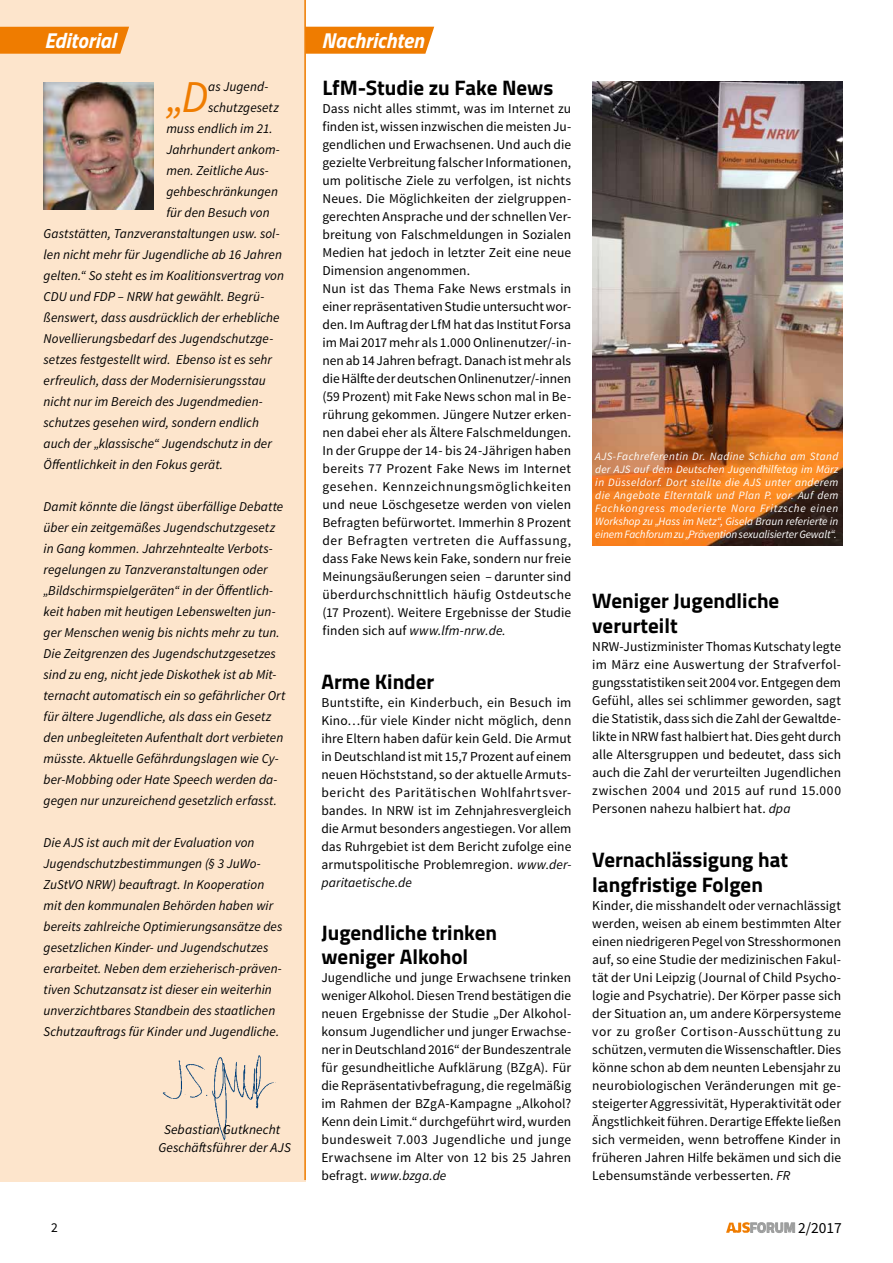
<style>
.page{position:relative;width:893px;height:1263px;background:#fff}
.page>*{position:absolute;margin:0;border:0;box-sizing:border-box;transform-origin:0 0}
.t1{font:italic 45.45px "Source Sans Pro";color:#ef7c00}
.t2{font:italic 700 21.6px "Titillium";letter-spacing:-.005em;color:#fff}
.t3{font:700 21px/24.8px "Titillium";color:#000}
.t4{font:15.45px "Source Sans Pro";color:#000}
.t5{font:13.5px/18px "Source Sans Pro";letter-spacing:.01em;color:#000;text-align:justify}
.t6{font:italic 13.5px/21px "Source Sans Pro";letter-spacing:.005em;color:#000}
.t7{font:italic 11.25px/13px "Source Sans Pro";letter-spacing:-.01em;color:#fff;text-align:justify}
.s1{font-style:italic}
.s2{font-family:"Titillium";font-weight:700;font-size:13.95px;color:#9c9d9d}
</style>
<div class="page">
<img style="left:592px;top:81px;width:250px;height:465px">
<div style="left:0;top:0;width:305px;height:1181px;background:#fde5cc"></div>
<img style="left:726px;top:1222px;width:24px;height:11px">
<svg style="left:750px;top:1222px;width:45px;height:11px"></svg>
<hr style="left:304px;top:0;width:2px;height:1180px;background:#ef7c00">
<svg style="left:0;top:27px;width:129px;height:27px;background:#ef8008"></svg>
<img style="left:162px;top:1055px;width:114px;height:86px">
<svg style="left:304px;top:27px;width:130px;height:27px;background:#ef810b"></svg>
<img style="left:44px;top:82px;width:110px;height:127px">
<h2 class="t2" style="left:44px;top:23px;width:73px">Editorial</h2>
<h2 class="t2" style="left:322px;top:23px;width:104px">Nachrichten</h2>
<h1 class="t1" style="left:166px;top:69px;width:43px">„D</h1>
<p class="t6" style="left:208px;top:76px;width:62px">as Jugend-</p>
<p class="t6" style="left:208px;top:97px;width:72px">schutzgesetz</p>
<p class="t6" style="left:166px;top:118px;width:108px">muss endlich im 21.</p>
<p class="t6" style="left:166px;top:139px;width:115px">Jahrhundert ankom-</p>
<p class="t6" style="left:166px;top:160px;width:104px">men. Zeitliche Aus-</p>
<p class="t6" style="left:166px;top:181px;width:113px">gehbeschränkungen</p>
<p class="t6" style="left:166px;top:202px;width:105px">für den Besuch von</p>
<p class="t6" style="left:44px;top:223px;width:238px">Gaststätten, Tanzveranstaltungen usw. sol-</p>
<p class="t6" style="left:44px;top:244px;width:240px">len nicht mehr für Jugendliche ab 16 Jahren</p>
<p class="t6" style="left:44px;top:265px;width:242px">gelten.“ So steht es im Koalitionsvertrag von</p>
<p class="t6" style="left:44px;top:286px;width:222px">CDU und FDP – NRW hat gewählt. Begrü-</p>
<p class="t6" style="left:44px;top:307px;width:238px">ßenswert, dass ausdrücklich der erhebliche</p>
<p class="t6" style="left:44px;top:328px;width:231px">Novellierungsbedarf des Jugendschutzge-</p>
<p class="t6" style="left:44px;top:349px;width:230px">setzes festgestellt wird. Ebenso ist es sehr</p>
<p class="t6" style="left:44px;top:370px;width:224px">erfreulich, dass der Modernisierungsstau</p>
<p class="t6" style="left:44px;top:391px;width:221px">nicht nur im Bereich des Jugendmedien-</p>
<p class="t6" style="left:44px;top:412px;width:217px">schutzes gesehen wird, sondern endlich</p>
<p class="t6" style="left:44px;top:433px;width:230px">auch der „klassische“ Jugendschutz in der</p>
<p class="t6" style="left:44px;top:454px;width:181px">Öffentlichkeit in den Fokus gerät.</p>
<p class="t6" style="left:44px;top:496px;width:243px">Damit könnte die längst überfällige Debatte über ein zeitgemäßes Jugendschutzgesetz in Gang kommen. Jahrzehntealte Verbots&shy;regelungen zu Tanzveranstaltungen oder „Bildschirmspielgeräten“ in der Öffentlich&shy;keit haben mit heutigen Lebenswelten jun&shy;ger Menschen wenig bis nichts mehr zu tun.<br>Die Zeitgrenzen des Jugendschutzgesetzes sind zu eng, nicht jede Diskothek ist ab Mit&shy;ternacht automatisch ein so gefährlicher Ort für ältere Jugendliche, als dass ein Gesetz den unbegleiteten Aufenthalt dort verbieten müsste. Aktuelle Gefährdungslagen wie Cy&shy;ber-Mobbing oder Hate Speech werden da&shy;gegen nur unzureichend gesetzlich erfasst.</p>
<p class="t6" style="left:44px;top:832px;width:240px">Die AJS ist auch mit der Evaluation von Jugendschutzbestimmungen (§ 3 JuWo-ZuStVO NRW) beauftragt. In Kooperation mit den kommunalen Behörden haben wir bereits zahlreiche Optimierungsansätze des gesetzlichen Kinder- und Jugendschutzes erarbeitet. Neben dem erzieherisch-präven&shy;tiven Schutzansatz ist dieser ein weiterhin unverzichtbares Standbein des staatlichen Schutzauftrags für Kinder und Jugendliche.</p>
<p class="t6" style="left:158px;top:1120px;width:134px;line-height:18px;text-align:center">Sebastian Gutknecht<br>Geschäftsführer der AJS</p>
<h3 class="t3" style="left:322px;top:74px;width:232px">LfM-Studie zu Fake News</h3>
<p class="t5" style="left:322px;top:100px;width:250px;text-align:left">Dass nicht alles stimmt, was im Internet zu finden ist, wissen inzwischen die meisten Ju&shy;gendlichen und Erwachsenen. Und auch die gezielte Verbreitung falscher Informationen, um politische Ziele zu verfolgen, ist nichts Neues. Die Möglichkeiten der zielgruppen&shy;gerechten Ansprache und der schnellen Ver&shy;breitung von Falschmeldungen in Sozialen Medien hat jedoch in letzter Zeit eine neue Dimension angenommen.<br>Nun ist das Thema Fake News erstmals in einer repräsentativen Studie untersucht wor&shy;den. Im Auftrag der LfM hat das Institut Forsa im Mai 2017 mehr als 1.000 Onlinenutzer/-in&shy;nen ab 14 Jahren befragt. Danach ist mehr als die Hälfte der deutschen Onlinenutzer/-innen (59 Prozent) mit Fake News schon mal in Be&shy;rührung gekommen. Jüngere Nutzer erken&shy;nen dabei eher als Ältere Falschmeldungen.<br>In der Gruppe der 14- bis 24-Jährigen haben bereits 77 Prozent Fake News im Internet gesehen. Kennzeichnungsmöglichkeiten und neue Löschgesetze werden von vielen Befragten befürwortet. Immerhin 8 Prozent der Befragten vertreten die Auffassung, dass Fake News kein Fake, sondern nur freie Meinungsäußerungen seien – darunter sind überdurchschnittlich häufig Ostdeutsche (17 Prozent). Weitere Ergebnisse der Studie finden sich auf <span class="s1">www.lfm-nrw.de.</span></p>
<h3 class="t3" style="left:321px;top:668px;width:114px">Arme Kinder</h3>
<p class="t5" style="left:321px;top:694px;width:252px">Buntstifte, ein Kinderbuch, ein Besuch im Kino…für viele Kinder nicht möglich, denn ihre Eltern haben dafür kein Geld. Die Armut in Deutschland ist mit 15,7 Prozent auf einem neuen Höchststand, so der aktuelle Armuts&shy;bericht des Paritätischen Wohlfahrtsver&shy;bandes. In NRW ist im Zehnjahresvergleich die Armut besonders angestiegen. Vor allem das Ruhrgebiet ist dem Bericht zufolge eine armutspolitische Problemregion. <span class="s1">www.der&shy;paritaetische.de</span></p>
<h3 class="t3" style="left:321px;top:919px;width:177px">Jugendliche trinken weniger Alkohol</h3>
<p class="t5" style="left:321px;top:969px;width:251px">Jugendliche und junge Erwachsene trinken weniger Alkohol. Diesen Trend bestätigen die neuen Ergebnisse der Studie „Der Alkohol&shy;konsum Jugendlicher und junger Erwachse&shy;ner in Deutschland 2016“ der Bundeszentrale für gesundheitliche Aufklärung (BZgA). Für die Repräsentativbefragung, die regelmäßig im Rahmen der BZgA-Kampagne „Alkohol?<br>Kenn dein Limit.“ durchgeführt wird, wurden bundesweit 7.003 Jugendliche und junge Erwachsene im Alter von 12 bis 25 Jahren befragt. <span class="s1">www.bzga.de</span></p>
<p class="t7" style="left:595px;top:450px;width:245px">AJS-Fachreferentin Dr. Nadine Schicha am Stand der AJS auf dem Deutschen Jugendhilfetag im März in Düsseldorf. Dort stellte die AJS unter anderem die Angebote Elterntalk und Plan P. vor. Auf dem Fachkongress moderierte Nora Fritzsche einen Workshop zu „Hass im Netz“, Gisela Braun referierte in einem Fachforum zu „Prävention sexualisierter Gewalt“.</p>
<h3 class="t3" style="left:592px;top:587px;width:189px">Weniger Jugendliche verurteilt</h3>
<p class="t5" style="left:592px;top:637px;width:250px">NRW-Justizminister Thomas Kutschaty legte im März eine Auswertung der Strafverfol&shy;gungsstatistiken seit 2004 vor. Entgegen dem Gefühl, alles sei schlimmer geworden, sagt die Statistik, dass sich die Zahl der Gewaltde&shy;likte in NRW fast halbiert hat. Dies geht durch alle Altersgruppen und bedeutet, dass sich auch die Zahl der verurteilten Jugendlichen zwischen 2004 und 2015 auf rund 15.000<br>Personen nahezu halbiert hat. <span class="s1">dpa</span></p>
<h3 class="t3" style="left:592px;top:846px;width:197px">Vernachlässigung hat langfristige Folgen</h3>
<p class="t5" style="left:592px;top:897px;width:250px">Kinder, die misshandelt oder vernachlässigt werden, weisen ab einem bestimmten Alter einen niedrigeren Pegel von Stresshormonen auf, so eine Studie der medizinischen Fakul&shy;tät der Uni Leipzig (Journal of Child Psycho&shy;logie and Psychatrie). Der Körper passe sich der Situation an, um andere Körpersysteme vor zu großer Cortison-Ausschüttung zu schützen, vermuten die Wissenschaftler. Dies könne schon ab dem neunten Lebensjahr zu neurobiologischen Veränderungen mit ge&shy;steigerter Aggressivität, Hyperaktivität oder Ängstlichkeit führen. Derartige Effekte ließen sich vermeiden, wenn betroffene Kinder in früheren Jahren Hilfe bekämen und sich die Lebensumstände verbesserten. <span class="s1">FR</span></p>
<p class="t5" style="left:51px;top:1219px;width:8px">2</p>
<p class="t4" style="left:750px;top:1218px;width:94px"><span class="s2">FORUM</span> 2/2017</p>
</div>
